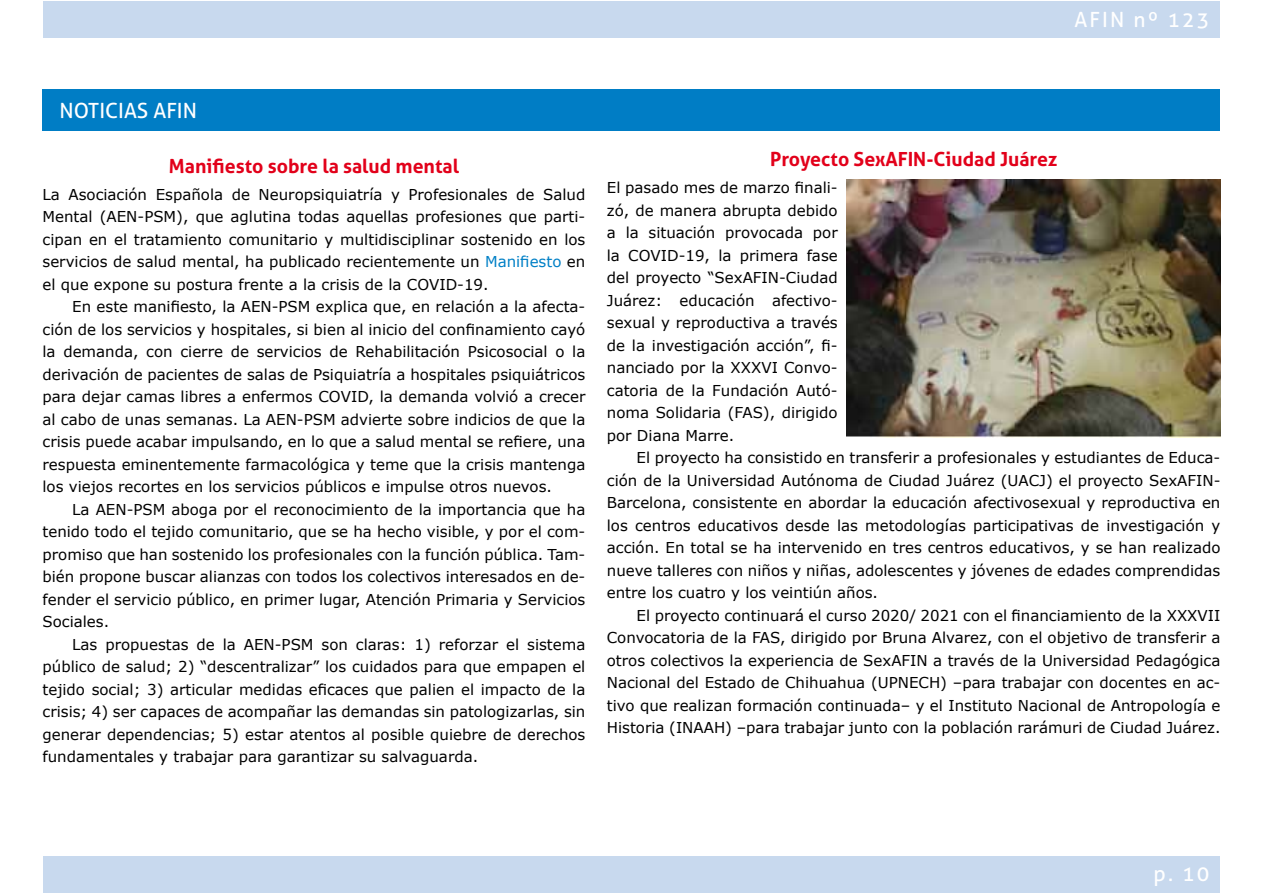
<style>
.page{position:relative;width:1263px;height:893px;background:#fff}
.page>*{position:absolute;margin:0;border:0;box-sizing:border-box;transform-origin:0 0}
.t1{font:21px "Aller";color:#fff}
.t2{font:21px "Aller";letter-spacing:.1em;color:#fff}
.t3{font:700 19.5px "Aller";color:#e2001a}
.t4{font:15px/22.5px "Verdana";color:#000;text-align:justify}
.s1{color:#0080c6}
</style>
<div class="page">
<div style="left:43px;top:1px;width:1177px;height:37px;background:#c8d9ee"></div>
<div style="left:43px;top:856px;width:1177px;height:37px;background:#c8d9ee"></div>
<div style="left:43px;top:89px;width:1177px;height:42px;background:#007dc5"></div>
<img style="left:847px;top:180px;width:373px;height:258px">
<h1 class="t2" style="left:1074px;top:7px;width:137px">AFIN nº 123</h1>
<h1 class="t1" style="left:60px;top:98px;width:139px">NOTICIAS AFIN</h1>
<h2 class="t3" style="left:169px;top:154px;width:292px">Manifiesto sobre la salud mental</h2>
<p class="t4" style="left:43px;top:183px;width:544px">La Asociación Española de Neuropsiquiatría y Profesionales de Salud Mental (AEN-PSM), que aglutina todas aquellas profesiones que parti&shy;cipan en el tratamiento comunitario y multidisciplinar sostenido en los servicios de salud mental, ha publicado recientemente un <span class="s1">Manifiesto</span> en el que expone su postura frente a la crisis de la COVID-19.</p>
<p class="t4" style="left:43px;top:295px;width:544px;text-indent:30px">En este manifiesto, la AEN-PSM explica que, en relación a la afecta&shy;ción de los servicios y hospitales, si bien al inicio del confinamiento cayó la demanda, con cierre de servicios de Rehabilitación Psicosocial o la derivación de pacientes de salas de Psiquiatría a hospitales psiquiátricos para dejar camas libres a enfermos COVID, la demanda volvió a crecer al cabo de unas semanas. La AEN-PSM advierte sobre indicios de que la crisis puede acabar impulsando, en lo que a salud mental se refiere, una respuesta eminentemente farmacológica y teme que la crisis mantenga los viejos recortes en los servicios públicos e impulse otros nuevos.</p>
<p class="t4" style="left:43px;top:498px;width:544px;text-indent:30px">La AEN-PSM aboga por el reconocimiento de la importancia que ha tenido todo el tejido comunitario, que se ha hecho visible, y por el com&shy;promiso que han sostenido los profesionales con la función pública. Tam&shy;bién propone buscar alianzas con todos los colectivos interesados en de&shy;fender el servicio público, en primer lugar, Atención Primaria y Servicios Sociales.</p>
<p class="t4" style="left:43px;top:633px;width:544px;text-indent:30px">Las propuestas de la AEN-PSM son claras: 1) reforzar el sistema público de salud; 2) “descentralizar” los cuidados para que empapen el tejido social; 3) articular medidas eficaces que palien el impacto de la crisis; 4) ser capaces de acompañar las demandas sin patologizarlas, sin generar dependencias; 5) estar atentos al posible quiebre de derechos fundamentales y trabajar para garantizar su salvaguarda.</p>
<h2 class="t3" style="left:770px;top:147px;width:289px">Proyecto SexAFIN-Ciudad Juárez</h2>
<p class="t4" style="left:607px;top:176px;width:232px">El pasado mes de marzo finali&shy;zó, de manera abrupta debido a la situación provocada por la COVID-19, la primera fase del proyecto “SexAFIN-Ciudad Juárez: educación afectivo&shy;sexual y reproductiva a través de la investigación acción”, fi&shy;nanciado por la XXXVI Convo&shy;catoria de la Fundación Autó&shy;noma Solidaria (FAS), dirigido por Diana Marre.</p>
<p class="t4" style="left:607px;top:446px;width:615px;text-indent:30px">El proyecto ha consistido en transferir a profesionales y estudiantes de Educa&shy;ción de la Universidad Autónoma de Ciudad Juárez (UACJ) el proyecto SexAFIN-Barcelona, consistente en abordar la educación afectivosexual y reproductiva en los centros educativos desde las metodologías participativas de investigación y acción. En total se ha intervenido en tres centros educativos, y se han realizado nueve talleres con niños y niñas, adolescentes y jóvenes de edades comprendidas entre los cuatro y los veintiún años.</p>
<p class="t4" style="left:607px;top:604px;width:615px;text-indent:30px">El proyecto continuará el curso 2020/ 2021 con el financiamiento de la XXXVII Convocatoria de la FAS, dirigido por Bruna Alvarez, con el objetivo de transferir a otros colectivos la experiencia de SexAFIN a través de la Universidad Pedagógica Nacional del Estado de Chihuahua (UPNECH) –para trabajar con docentes en ac&shy;tivo que realizan formación continuada– y el Instituto Nacional de Antropología e Historia (INAAH) –para trabajar junto con la población rarámuri de Ciudad Juárez.</p>
<h1 class="t1" style="left:1153px;top:861px;width:57px">p. 10</h1>
</div>
